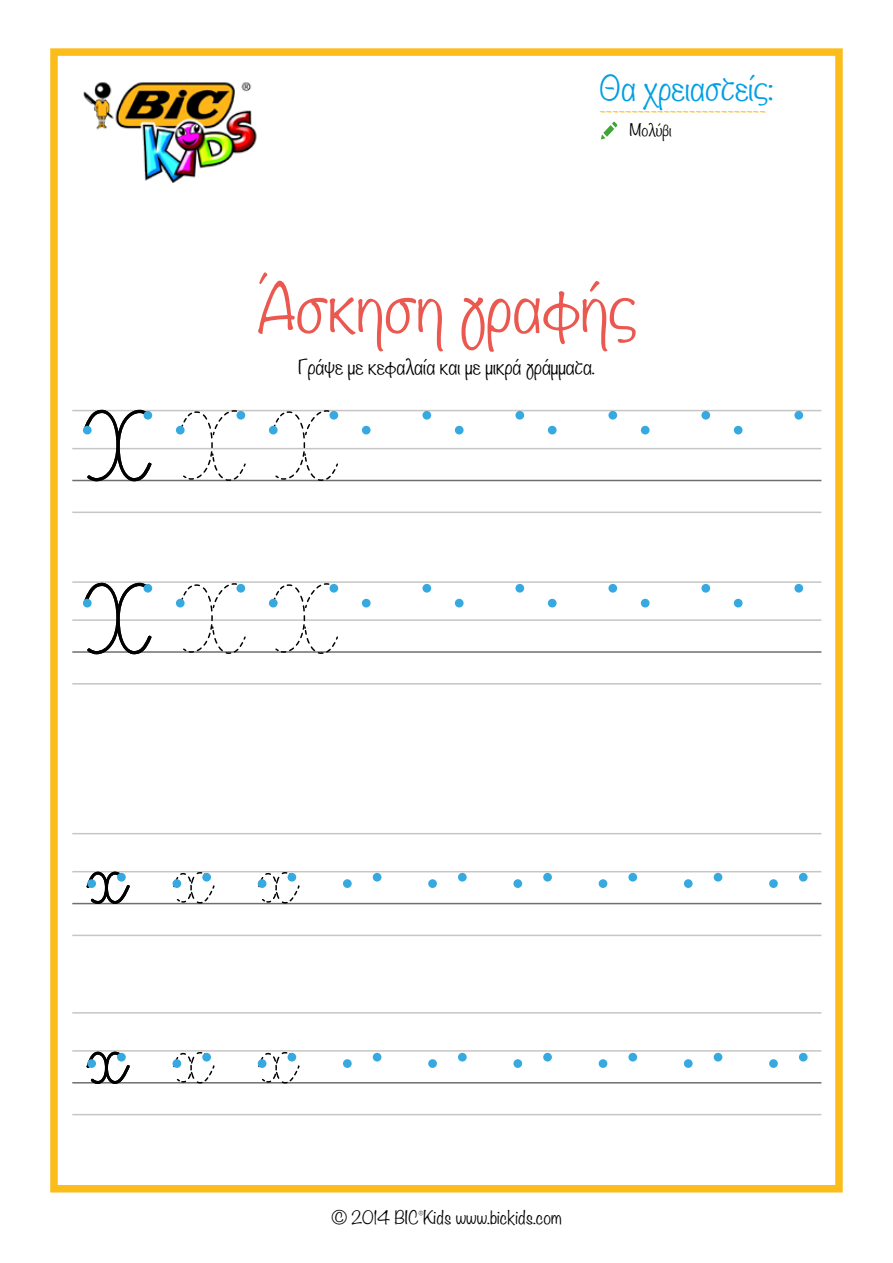
<style>
.page{position:relative;width:893px;height:1263px;background:#fff}
.page>*{position:absolute;margin:0;border:0;box-sizing:border-box;transform-origin:0 0}
.t1{font:123.6px/172.9px "Ecriture A Romain Orne";color:#000}
.t2{font:121.5px/180px "Ecriture A Romain Orne";color:#000}
.t3{font:300 60px "Noteworthy";color:#eb5850}
.t4{font:300 30px "Noteworthy";color:#009fe3}
.t5{font:300 18px "Noteworthy";color:#000}
.t6{font:300 18px "Noteworthy";color:#fcbd1b}
.t7{font:300 16.5px "Noteworthy";color:#000}
.t8{font:300 15px "Noteworthy";color:#000}
</style>
<div class="page">
<div style="left:50px;top:48px;width:793px;height:1144px;border:8px solid #fcbd1b"></div>
<img style="left:83px;top:82px;width:174px;height:101px">
<svg style="left:601px;top:122px;width:16px;height:17px"></svg>
<hr style="left:72px;top:1082px;width:749px;height:1px;background:#706f6f">
<hr style="left:72px;top:1114px;width:749px;height:1px;background:#c6c6c6">
<hr style="left:72px;top:903px;width:749px;height:1px;background:#706f6f">
<hr style="left:72px;top:935px;width:749px;height:1px;background:#c6c6c6">
<hr style="left:72px;top:480px;width:749px;height:1px;background:#706f6f">
<hr style="left:72px;top:512px;width:749px;height:1px;background:#c6c6c6">
<hr style="left:72px;top:651px;width:749px;height:2px;background:#706f6f">
<hr style="left:72px;top:683px;width:749px;height:1px;background:#c6c6c6">
<hr style="left:72px;top:1050px;width:749px;height:2px;background:#c6c6c6">
<hr style="left:72px;top:871px;width:749px;height:1px;background:#c6c6c6">
<hr style="left:72px;top:448px;width:749px;height:1px;background:#c6c6c6">
<hr style="left:72px;top:619px;width:749px;height:2px;background:#c6c6c6">
<hr style="left:72px;top:1012px;width:749px;height:1px;background:#c6c6c6">
<hr style="left:72px;top:833px;width:749px;height:1px;background:#c6c6c6">
<hr style="left:72px;top:410px;width:749px;height:1px;background:#c6c6c6">
<hr style="left:72px;top:581px;width:749px;height:2px;background:#c6c6c6">
<svg style="left:172px;top:872px;width:43px;height:32px"></svg>
<svg style="left:172px;top:1051px;width:43px;height:33px"></svg>
<svg style="left:257px;top:872px;width:43px;height:32px"></svg>
<svg style="left:257px;top:1051px;width:43px;height:33px"></svg>
<div style="left:87px;top:879px;width:9px;height:9px;background:#36a9e1;border-radius:50%"></div>
<div style="left:87px;top:1059px;width:9px;height:9px;background:#36a9e1;border-radius:50%"></div>
<div style="left:173px;top:879px;width:8px;height:9px;background:#36a9e1;border-radius:50%"></div>
<div style="left:173px;top:1059px;width:8px;height:9px;background:#36a9e1;border-radius:50%"></div>
<div style="left:258px;top:879px;width:8px;height:9px;background:#36a9e1;border-radius:50%"></div>
<div style="left:258px;top:1059px;width:8px;height:9px;background:#36a9e1;border-radius:50%"></div>
<div style="left:599px;top:879px;width:8px;height:9px;background:#36a9e1;border-radius:50%"></div>
<div style="left:599px;top:1059px;width:8px;height:9px;background:#36a9e1;border-radius:50%"></div>
<div style="left:343px;top:879px;width:9px;height:9px;background:#36a9e1;border-radius:50%"></div>
<div style="left:343px;top:1059px;width:9px;height:9px;background:#36a9e1;border-radius:50%"></div>
<div style="left:684px;top:879px;width:9px;height:9px;background:#36a9e1;border-radius:50%"></div>
<div style="left:684px;top:1059px;width:9px;height:9px;background:#36a9e1;border-radius:50%"></div>
<div style="left:428px;top:879px;width:9px;height:9px;background:#36a9e1;border-radius:50%"></div>
<div style="left:428px;top:1059px;width:9px;height:9px;background:#36a9e1;border-radius:50%"></div>
<div style="left:513px;top:879px;width:9px;height:9px;background:#36a9e1;border-radius:50%"></div>
<div style="left:513px;top:1059px;width:9px;height:9px;background:#36a9e1;border-radius:50%"></div>
<div style="left:769px;top:879px;width:9px;height:9px;background:#36a9e1;border-radius:50%"></div>
<div style="left:769px;top:1059px;width:9px;height:9px;background:#36a9e1;border-radius:50%"></div>
<svg style="left:180px;top:410px;width:67px;height:72px"></svg>
<svg style="left:180px;top:583px;width:67px;height:71px"></svg>
<svg style="left:272px;top:410px;width:67px;height:72px"></svg>
<svg style="left:272px;top:583px;width:67px;height:71px"></svg>
<div style="left:83px;top:426px;width:9px;height:8px;background:#36a9e1;border-radius:50%"></div>
<div style="left:83px;top:599px;width:9px;height:8px;background:#36a9e1;border-radius:50%"></div>
<div style="left:176px;top:426px;width:9px;height:8px;background:#36a9e1;border-radius:50%"></div>
<div style="left:176px;top:599px;width:9px;height:8px;background:#36a9e1;border-radius:50%"></div>
<div style="left:269px;top:426px;width:9px;height:8px;background:#36a9e1;border-radius:50%"></div>
<div style="left:269px;top:599px;width:9px;height:8px;background:#36a9e1;border-radius:50%"></div>
<div style="left:455px;top:426px;width:9px;height:8px;background:#36a9e1;border-radius:50%"></div>
<div style="left:455px;top:599px;width:9px;height:8px;background:#36a9e1;border-radius:50%"></div>
<div style="left:641px;top:426px;width:9px;height:8px;background:#36a9e1;border-radius:50%"></div>
<div style="left:641px;top:599px;width:9px;height:8px;background:#36a9e1;border-radius:50%"></div>
<div style="left:362px;top:426px;width:9px;height:8px;background:#36a9e1;border-radius:50%"></div>
<div style="left:362px;top:599px;width:9px;height:8px;background:#36a9e1;border-radius:50%"></div>
<div style="left:548px;top:426px;width:9px;height:8px;background:#36a9e1;border-radius:50%"></div>
<div style="left:548px;top:599px;width:9px;height:8px;background:#36a9e1;border-radius:50%"></div>
<div style="left:734px;top:426px;width:8px;height:8px;background:#36a9e1;border-radius:50%"></div>
<div style="left:734px;top:599px;width:8px;height:8px;background:#36a9e1;border-radius:50%"></div>
<div style="left:144px;top:411px;width:8px;height:9px;background:#36a9e1;border-radius:50%"></div>
<div style="left:144px;top:584px;width:8px;height:9px;background:#36a9e1;border-radius:50%"></div>
<div style="left:236px;top:411px;width:9px;height:9px;background:#36a9e1;border-radius:50%"></div>
<div style="left:236px;top:584px;width:9px;height:9px;background:#36a9e1;border-radius:50%"></div>
<div style="left:329px;top:411px;width:9px;height:9px;background:#36a9e1;border-radius:50%"></div>
<div style="left:329px;top:584px;width:9px;height:9px;background:#36a9e1;border-radius:50%"></div>
<div style="left:515px;top:411px;width:9px;height:9px;background:#36a9e1;border-radius:50%"></div>
<div style="left:515px;top:584px;width:9px;height:9px;background:#36a9e1;border-radius:50%"></div>
<div style="left:701px;top:411px;width:9px;height:9px;background:#36a9e1;border-radius:50%"></div>
<div style="left:701px;top:584px;width:9px;height:9px;background:#36a9e1;border-radius:50%"></div>
<div style="left:422px;top:411px;width:9px;height:9px;background:#36a9e1;border-radius:50%"></div>
<div style="left:422px;top:584px;width:9px;height:9px;background:#36a9e1;border-radius:50%"></div>
<div style="left:608px;top:411px;width:9px;height:9px;background:#36a9e1;border-radius:50%"></div>
<div style="left:608px;top:584px;width:9px;height:9px;background:#36a9e1;border-radius:50%"></div>
<div style="left:794px;top:411px;width:9px;height:9px;background:#36a9e1;border-radius:50%"></div>
<div style="left:794px;top:584px;width:9px;height:9px;background:#36a9e1;border-radius:50%"></div>
<div style="left:117px;top:873px;width:9px;height:8px;background:#36a9e1;border-radius:50%"></div>
<div style="left:117px;top:1053px;width:9px;height:8px;background:#36a9e1;border-radius:50%"></div>
<div style="left:202px;top:873px;width:9px;height:8px;background:#36a9e1;border-radius:50%"></div>
<div style="left:202px;top:1053px;width:9px;height:8px;background:#36a9e1;border-radius:50%"></div>
<div style="left:288px;top:873px;width:8px;height:8px;background:#36a9e1;border-radius:50%"></div>
<div style="left:288px;top:1053px;width:8px;height:8px;background:#36a9e1;border-radius:50%"></div>
<div style="left:628px;top:873px;width:9px;height:8px;background:#36a9e1;border-radius:50%"></div>
<div style="left:628px;top:1053px;width:9px;height:8px;background:#36a9e1;border-radius:50%"></div>
<div style="left:373px;top:873px;width:8px;height:8px;background:#36a9e1;border-radius:50%"></div>
<div style="left:373px;top:1053px;width:8px;height:8px;background:#36a9e1;border-radius:50%"></div>
<div style="left:714px;top:873px;width:8px;height:8px;background:#36a9e1;border-radius:50%"></div>
<div style="left:714px;top:1053px;width:8px;height:8px;background:#36a9e1;border-radius:50%"></div>
<div style="left:458px;top:873px;width:9px;height:8px;background:#36a9e1;border-radius:50%"></div>
<div style="left:458px;top:1053px;width:9px;height:8px;background:#36a9e1;border-radius:50%"></div>
<div style="left:543px;top:873px;width:9px;height:8px;background:#36a9e1;border-radius:50%"></div>
<div style="left:543px;top:1053px;width:9px;height:8px;background:#36a9e1;border-radius:50%"></div>
<div style="left:799px;top:873px;width:9px;height:8px;background:#36a9e1;border-radius:50%"></div>
<div style="left:799px;top:1053px;width:9px;height:8px;background:#36a9e1;border-radius:50%"></div>
<h1 class="t1" style="left:89px;top:367px;width:58px">X<br>X</h1>
<h2 class="t2" style="left:84px;top:787px;width:42px">x x</h2>
<h3 class="t4" style="left:600px;top:62px;width:175px">Θα χρειαστείς:</h3>
<p class="t6" style="left:600px;top:95px;width:168px">--------------------------</p>
<p class="t8" style="left:629px;top:117px;width:44px">Μολύβι</p>
<h3 class="t3" style="left:256px;top:256px;width:383px">Άσκηση γραφής</h3>
<p class="t5" style="left:298px;top:351px;width:298px">Γράψε με κεφαλαία και με μικρά γράμματα.</p>
<p class="t7" style="left:331px;top:1203px;width:232px">© 2014 BIC<sup>®</sup>Kids www.bickids.com</p>
</div>
